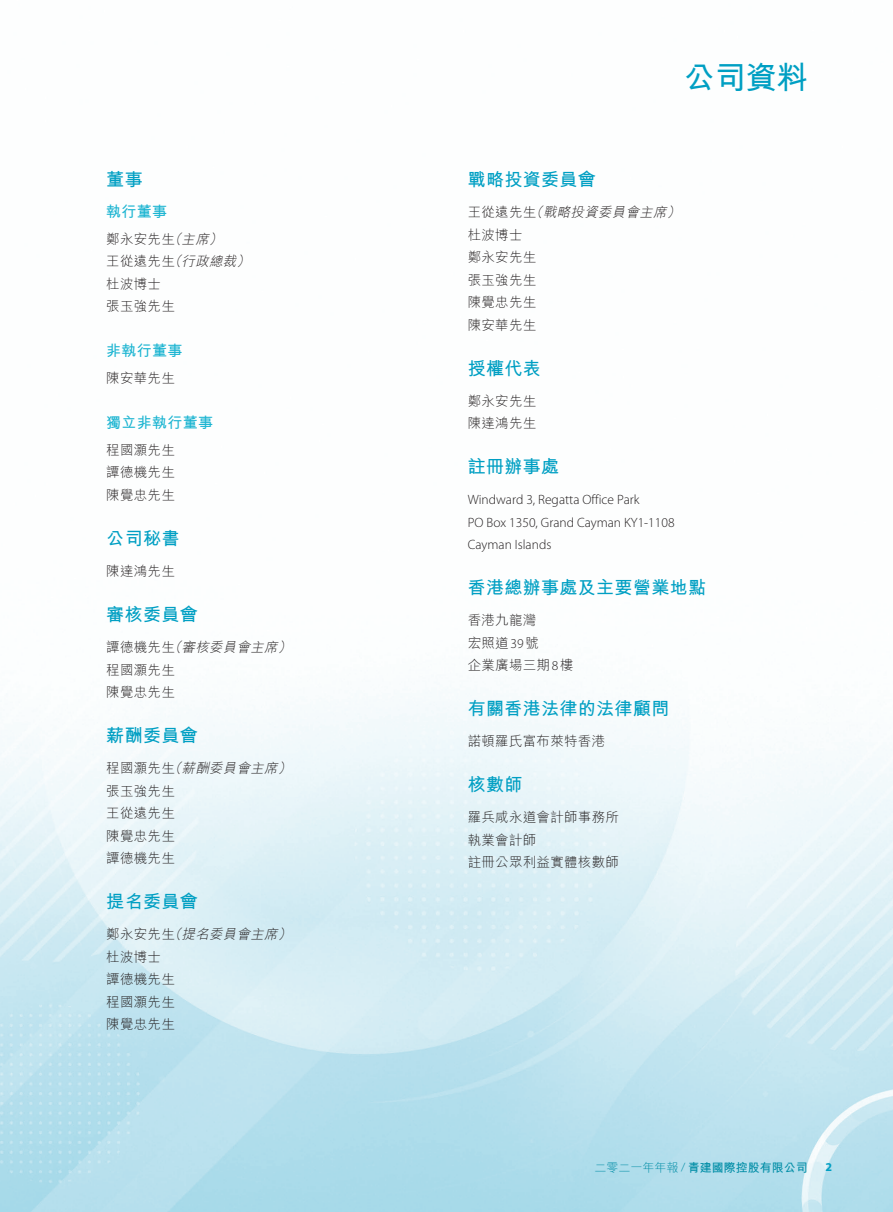
<style>
.page{position:relative;width:893px;height:1212px;background:#fff}
.page>*{position:absolute;margin:0;border:0;box-sizing:border-box;transform-origin:0 0}
.t1{font:700 31.5px "M Hei HK";color:#009fc3}
._01_H1{font:700 18px "M Hei HK";letter-spacing:.02em;color:#009fc3}
._02_H2{font:700 15px "M Hei HK";letter-spacing:.02em;color:#1ab4d1}
._00_txt{font:300 13.5px "M Hei HK";letter-spacing:.02em;color:#231f20}
._00_txt-2{font:300 13.5px "Myriad Pro";color:#231f20}
._00_txt-3{font:italic 300 13.5px "M Hei HK";color:#231f20}
.t2{font:700 12px "M Hei HK";color:#008da6}
.t3{font:700 12px "Myriad Pro";color:#009fc3}
.s1{font-family:"Myriad Pro"}
.s2{font-weight:300}
.s3{font-family:"Myriad Pro";font-weight:300}
</style>
<div class="page">
<img style="left:0;top:689px;width:893px;height:523px">
<p class="_01_H1" style="left:106px;top:166px;width:38px">董事</p>
<p class="_02_H2" style="left:106px;top:201px;width:62px">執行董事</p>
<p class="_00_txt-3" style="left:168px;top:232px;width:18px">（</p>
<p class="_00_txt-3" style="left:209px;top:232px;width:18px">(</p>
<p class="_00_txt" style="left:106px;top:232px;width:70px">鄭永安先生</p>
<p class="_00_txt-3" style="left:182px;top:232px;width:32px">主席</p>
<p class="_00_txt-3" style="left:168px;top:255px;width:18px">（</p>
<p class="_00_txt-3" style="left:236px;top:255px;width:18px">(</p>
<p class="_00_txt-3" style="left:182px;top:255px;width:59px">行政總裁</p>
<p class="_00_txt" style="left:106px;top:255px;width:70px">王從遠先生</p>
<p class="_00_txt" style="left:106px;top:277px;width:56px">杜波博士</p>
<p class="_00_txt" style="left:106px;top:300px;width:70px">張玉強先生</p>
<p class="_02_H2" style="left:106px;top:340px;width:78px">非執行董事</p>
<p class="_00_txt" style="left:106px;top:371px;width:70px">陳安華先生</p>
<p class="_02_H2" style="left:106px;top:412px;width:108px">獨立非執行董事</p>
<p class="_00_txt" style="left:106px;top:443px;width:70px">程國灝先生</p>
<p class="_00_txt" style="left:106px;top:466px;width:70px">譚德機先生</p>
<p class="_00_txt" style="left:106px;top:488px;width:70px">陳覺忠先生</p>
<p class="_01_H1" style="left:106px;top:525px;width:75px">公司秘書</p>
<p class="_00_txt" style="left:106px;top:564px;width:70px">陳達鴻先生</p>
<p class="_01_H1" style="left:106px;top:601px;width:93px">審核委員會</p>
<p class="_00_txt-3" style="left:168px;top:640px;width:18px">（</p>
<p class="_00_txt-3" style="left:278px;top:640px;width:18px">(</p>
<p class="_00_txt-3" style="left:182px;top:640px;width:100px">審核委員會主席</p>
<p class="_00_txt" style="left:106px;top:640px;width:70px">譚德機先生</p>
<p class="_00_txt" style="left:106px;top:663px;width:70px">程國灝先生</p>
<p class="_00_txt" style="left:106px;top:685px;width:70px">陳覺忠先生</p>
<p class="_01_H1" style="left:106px;top:722px;width:93px">薪酬委員會</p>
<p class="_00_txt-3" style="left:168px;top:761px;width:18px">（</p>
<p class="_00_txt-3" style="left:278px;top:761px;width:18px">(</p>
<p class="_00_txt-3" style="left:182px;top:761px;width:100px">薪酬委員會主席</p>
<p class="_00_txt" style="left:106px;top:761px;width:70px">程國灝先生</p>
<p class="_00_txt" style="left:106px;top:784px;width:70px">張玉強先生</p>
<p class="_00_txt" style="left:106px;top:806px;width:70px">王從遠先生</p>
<p class="_00_txt" style="left:106px;top:829px;width:70px">陳覺忠先生</p>
<p class="_00_txt" style="left:106px;top:851px;width:70px">譚德機先生</p>
<p class="_01_H1" style="left:106px;top:888px;width:93px">提名委員會</p>
<p class="_00_txt-3" style="left:168px;top:927px;width:18px">（</p>
<p class="_00_txt-3" style="left:278px;top:927px;width:18px">(</p>
<p class="_00_txt-3" style="left:182px;top:927px;width:100px">提名委員會主席</p>
<p class="_00_txt" style="left:106px;top:927px;width:70px">鄭永安先生</p>
<p class="_00_txt" style="left:106px;top:950px;width:56px">杜波博士</p>
<p class="_00_txt" style="left:106px;top:972px;width:70px">譚德機先生</p>
<p class="_00_txt" style="left:106px;top:995px;width:70px">程國灝先生</p>
<p class="_00_txt" style="left:106px;top:1017px;width:70px">陳覺忠先生</p>
<p class="_01_H1" style="left:468px;top:166px;width:130px">戰略投資委員會</p>
<p class="t1" style="left:683px;top:55px;width:126px">公司資料</p>
<p class="_00_txt-3" style="left:530px;top:205px;width:18px">（</p>
<p class="_00_txt-3" style="left:667px;top:205px;width:18px">(</p>
<p class="_00_txt-3" style="left:543px;top:205px;width:128px">戰略投資委員會主席</p>
<p class="_00_txt" style="left:468px;top:205px;width:70px">王從遠先生</p>
<p class="_00_txt" style="left:468px;top:228px;width:56px">杜波博士</p>
<p class="_00_txt" style="left:468px;top:250px;width:70px">鄭永安先生</p>
<p class="_00_txt" style="left:468px;top:273px;width:70px">張玉強先生</p>
<p class="_00_txt" style="left:468px;top:295px;width:70px">陳覺忠先生</p>
<p class="_00_txt" style="left:468px;top:318px;width:70px">陳安華先生</p>
<p class="_01_H1" style="left:468px;top:355px;width:75px">授權代表</p>
<p class="_00_txt" style="left:468px;top:394px;width:70px">鄭永安先生</p>
<p class="_00_txt" style="left:468px;top:416px;width:70px">陳達鴻先生</p>
<p class="_01_H1" style="left:468px;top:453px;width:93px">註冊辦事處</p>
<p class="_00_txt-2" style="left:468px;top:492px;width:173px">Windward 3, Regatta Office Park</p>
<p class="_00_txt-2" style="left:468px;top:514px;width:208px">PO Box 1350, Grand Cayman KY1-1108</p>
<p class="_00_txt-2" style="left:468px;top:537px;width:85px">Cayman Islands</p>
<p class="_01_H1" style="left:468px;top:574px;width:240px">香港總辦事處及主要營業地點</p>
<p class="_00_txt" style="left:468px;top:613px;width:70px">香港九龍灣</p>
<p class="_00_txt" style="left:468px;top:636px;width:73px">宏照道<span class="s1">39</span>號</p>
<p class="_00_txt" style="left:468px;top:658px;width:107px">企業廣場三期<span class="s1">8</span>樓</p>
<p class="_01_H1" style="left:468px;top:695px;width:203px">有關香港法律的法律顧問</p>
<p class="_00_txt" style="left:468px;top:734px;width:139px">諾頓羅氏富布萊特香港</p>
<p class="_01_H1" style="left:468px;top:771px;width:56px">核數師</p>
<p class="_00_txt" style="left:468px;top:810px;width:153px">羅兵咸永道會計師事務所</p>
<p class="_00_txt" style="left:468px;top:833px;width:70px">執業會計師</p>
<p class="_00_txt" style="left:468px;top:855px;width:153px">註冊公眾利益實體核數師</p>
<p class="t2" style="left:595px;top:1158px;width:215px"><span class="s2">二零二一年年報</span> <span class="s3">/</span> 青建國際控股有限公司</p>
<p class="t3" style="left:825px;top:1159px;width:8px">2</p>
</div>
